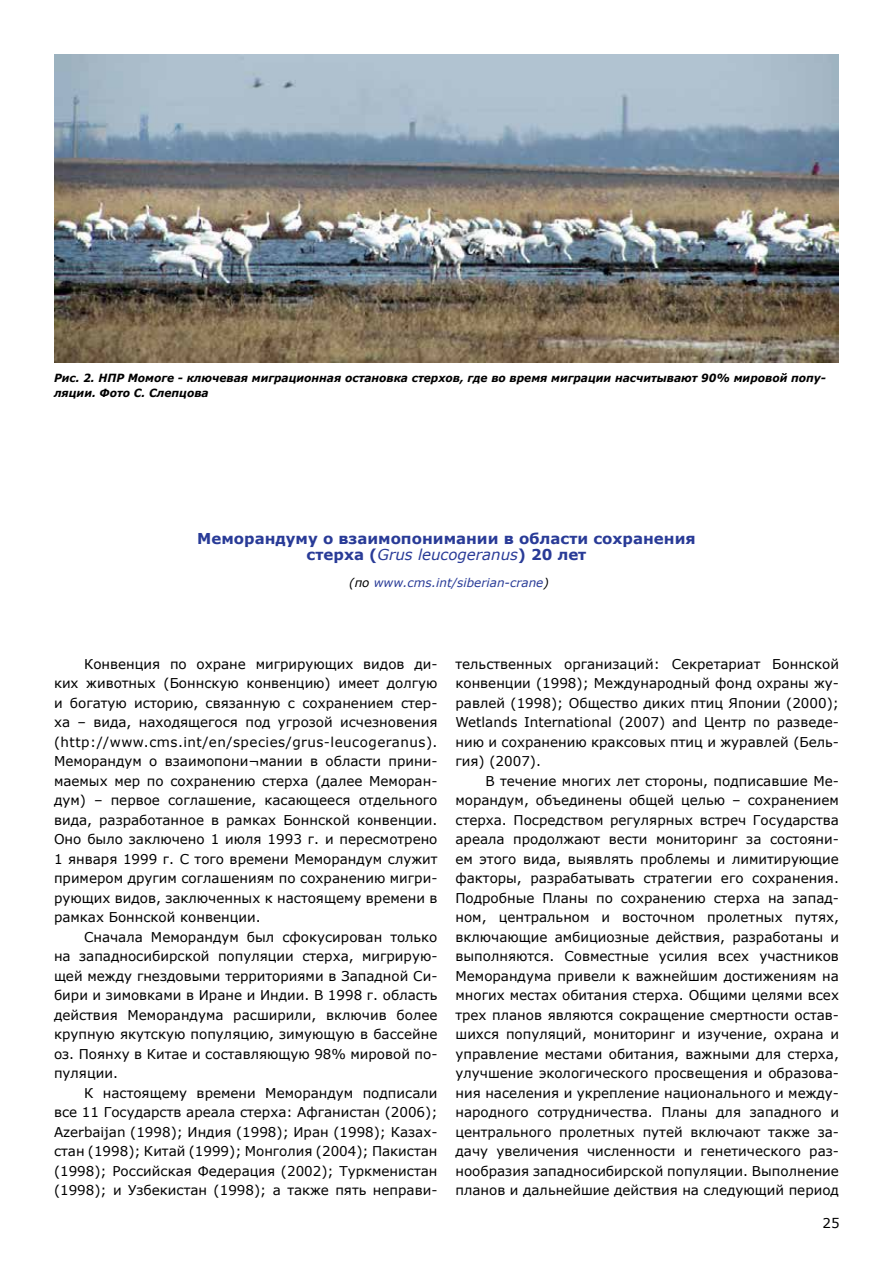
<style>
.page{position:relative;width:893px;height:1263px;background:#fff}
.page>*{position:absolute;margin:0;border:0;box-sizing:border-box;transform-origin:0 0}
.t1{font:700 15px/16.5px "Verdana";color:#293b97;text-align:center}
.t2{font:13.5px/19.5px "Verdana";color:#000;text-align:justify}
.t3{font:italic 12px "Verdana";color:#293b97}
.t4{font:italic 700 11.25px/15px "Verdana";color:#000;scale:.95 1}
.s1{font-weight:400;font-style:italic}
.s2{color:#000}
</style>
<div class="page">
<img style="left:54px;top:54px;width:785px;height:308px">
<p class="t4" style="left:54px;top:370px;width:814px">Рис. 2. НПР Момоге - ключевая миграционная остановка стерхов, где во время миграции насчитывают 90% мировой попу&shy;ляции. Фото С. Слепцова</p>
<p class="t1" style="left:197px;top:529px;width:500px">Меморандуму о взаимопонимании в области сохранения стерха (<span class="s1">Grus leucogeranus</span>) 20 лет</p>
<p class="t3" style="left:349px;top:574px;width:201px"><span class="s2">(по</span> www.cms.int/siberian-crane<span class="s2">)</span></p>
<p class="t2" style="left:54px;top:654px;width:385px;text-indent:30px">Конвенция по охране мигрирующих видов ди&shy;ких животных (Боннскую конвенцию) имеет долгую и богатую историю, связанную с сохранением стер&shy;ха – вида, находящегося под угрозой исчезновения (http://www.cms.int/en/species/grus-leucogeranus).<br>Меморандум о взаимопони¬мании в области прини&shy;маемых мер по сохранению стерха (далее Меморан&shy;дум) – первое соглашение, касающееся отдельного вида, разработанное в рамках Боннской конвенции.<br>Оно было заключено 1 июля 1993 г. и пересмотрено 1 января 1999 г. С того времени Меморандум служит примером другим соглашениям по сохранению мигри&shy;рующих видов, заключенных к настоящему времени в рамках Боннской конвенции.</p>
<p class="t2" style="left:54px;top:927px;width:385px;text-indent:30px">Сначала Меморандум был сфокусирован только на западносибирской популяции стерха, мигрирую&shy;щей между гнездовыми территориями в Западной Си&shy;бири и зимовками в Иране и Индии. В 1998 г. область действия Меморандума расширили, включив более крупную якутскую популяцию, зимующую в бассейне оз. Поянху в Китае и составляющую 98% мировой по&shy;пуляции.</p>
<p class="t2" style="left:54px;top:1083px;width:385px;text-indent:30px">К настоящему времени Меморандум подписали все 11 Государств ареала стерха: Афганистан (2006); Azerbaijan (1998); Индия (1998); Иран (1998); Казах&shy;стан (1998); Китай (1999); Монголия (2004); Пакистан (1998); Российская Федерация (2002); Туркменистан (1998); и Узбекистан (1998); а также пять неправи-</p>
<p class="t2" style="left:455px;top:654px;width:385px">тельственных организаций: Секретариат Боннской конвенции (1998); Международный фонд охраны жу&shy;равлей (1998); Общество диких птиц Японии (2000); Wetlands International (2007) and Центр по разведе&shy;нию и сохранению краксовых птиц и журавлей (Бель&shy;гия) (2007).</p>
<p class="t2" style="left:455px;top:771px;width:385px;text-indent:30px">В течение многих лет стороны, подписавшие Ме&shy;морандум, объединены общей целью – сохранением стерха. Посредством регулярных встреч Государства ареала продолжают вести мониторинг за состояни&shy;ем этого вида, выявлять проблемы и лимитирующие факторы, разрабатывать стратегии его сохранения.<br>Подробные Планы по сохранению стерха на запад&shy;ном, центральном и восточном пролетных путях, включающие амбициозные действия, разработаны и выполняются. Совместные усилия всех участников Меморандума привели к важнейшим достижениям на многих местах обитания стерха. Общими целями всех трех планов являются сокращение смертности остав&shy;шихся популяций, мониторинг и изучение, охрана и управление местами обитания, важными для стерха, улучшение экологического просвещения и образова&shy;ния населения и укрепление национального и между&shy;народного сотрудничества. Планы для западного и центрального пролетных путей включают также за&shy;дачу увеличения численности и генетического раз&shy;нообразия западносибирской популяции. Выполнение планов и дальнейшие действия на следующий период</p>
<p class="t2" style="left:822px;top:1214px;width:19px">25</p>
</div>
